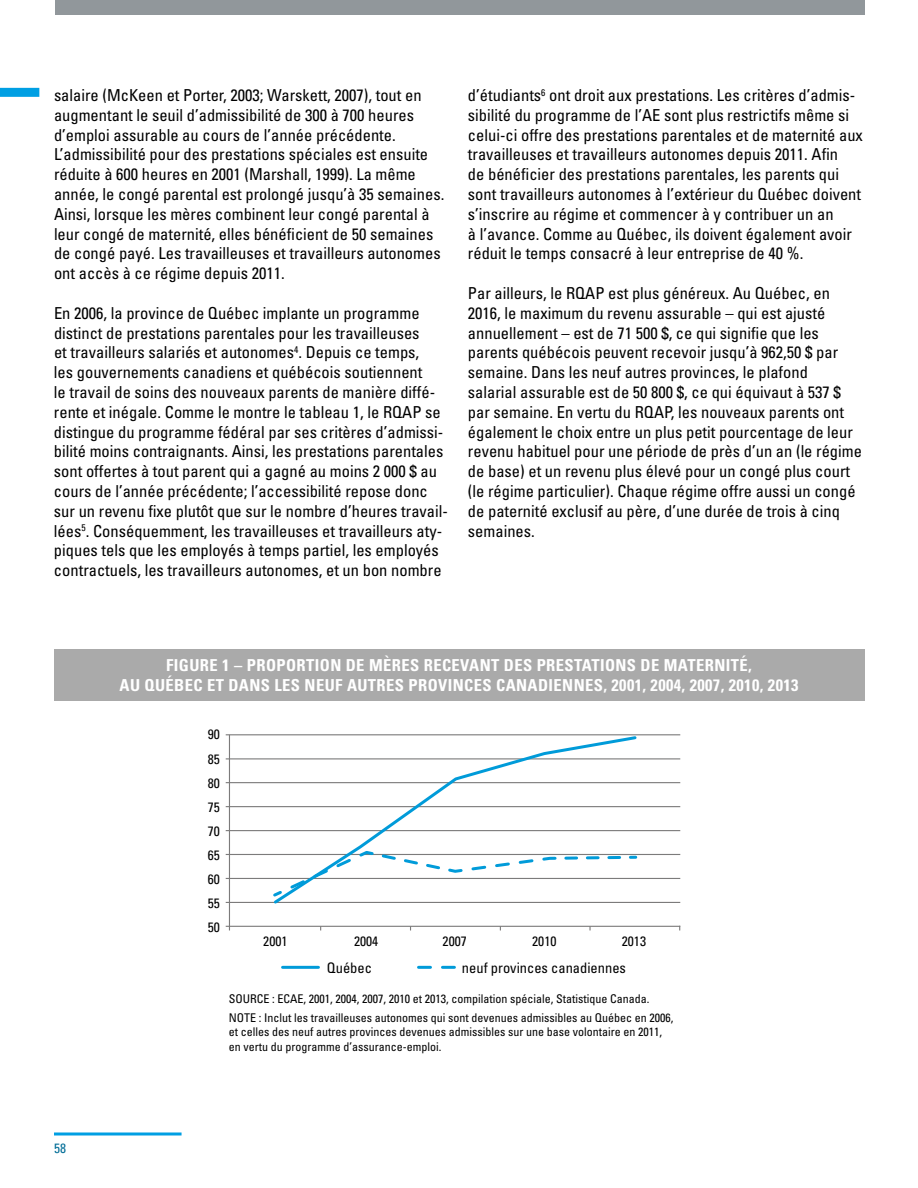
<style>
.page{position:relative;width:918px;height:1188px;background:#fff}
.page>*{position:absolute;margin:0;border:0;box-sizing:border-box;transform-origin:0 0}
.t1{font:condensed 16.5px/19.8px "Univers";color:#000}
.t2{font:700 condensed 16.5px/19.8px "Univers";letter-spacing:.025em;color:#fff;text-align:center}
.t3{font:condensed 14.55px "Univers";color:#000}
.t4{font:condensed 13.65px/24px "Univers";color:#000;text-align:justify}
.t5{font:condensed 13.5px "Univers";color:#006d97}
.t6{font:condensed 12px/18.8px "Univers";color:#000}
</style>
<div class="page">
<div style="left:54px;top:649px;width:811px;height:51px;background:#aaa"></div>
<hr style="left:226px;top:734px;width:454px;height:1px;background:#7c7b7b">
<hr style="left:226px;top:758px;width:454px;height:1px;background:#7c7b7b">
<hr style="left:226px;top:782px;width:454px;height:1px;background:#7c7b7b">
<hr style="left:226px;top:806px;width:454px;height:1px;background:#7c7b7b">
<hr style="left:226px;top:830px;width:454px;height:1px;background:#7c7b7b">
<hr style="left:226px;top:854px;width:454px;height:1px;background:#7c7b7b">
<hr style="left:226px;top:878px;width:454px;height:1px;background:#7c7b7b">
<hr style="left:226px;top:902px;width:454px;height:1px;background:#7c7b7b">
<hr style="left:226px;top:926px;width:454px;height:1px;background:#7c7b7b">
<hr style="left:229px;top:735px;width:1px;height:195px;background:#7c7b7b">
<hr style="left:283px;top:966px;width:35px;height:3px;background:#009bd9">
<svg style="left:419px;top:966px;width:35px;height:3px"></svg>
<svg style="left:271px;top:734px;width:368px;height:170px"></svg>
<svg style="left:271px;top:849px;width:368px;height:50px"></svg>
<svg style="left:54px;top:1132px;width:128px;height:4px"></svg>
<div style="left:0;top:88px;width:39px;height:9px;background:#009fe3"></div>
<div style="left:55px;top:0;width:810px;height:15px;background:#91979b"></div>
<p class="t1" style="left:54px;top:85px;width:392px">salaire (McKeen et Porter, 2003; Warskett, 2007), tout en augmentant le seuil d’admissibilité de 300 à 700 heures d’emploi assurable au cours de l’année précédente.<br>L’admissibilité pour des prestations spéciales est ensuite réduite à 600 heures en 2001 (Marshall, 1999). La même année, le congé parental est prolongé jusqu’à 35 semaines.<br>Ainsi, lorsque les mères combinent leur congé parental à leur congé de maternité, elles bénéficient de 50 semaines de congé payé. Les travailleuses et travailleurs autonomes ont accès à ce régime depuis 2011.</p>
<p class="t1" style="left:54px;top:303px;width:396px">En 2006, la province de Québec implante un programme distinct de prestations parentales pour les travailleuses<br>et travailleurs salariés et autonomes<sup>4</sup>. Depuis ce temps,<br>les gouvernements canadiens et québécois soutiennent<br>le travail de soins des nouveaux parents de manière diffé&shy;rente et inégale. Comme le montre le tableau 1, le RQAP se distingue du programme fédéral par ses critères d’admissi&shy;bilité moins contraignants. Ainsi, les prestations parentales sont offertes à tout parent qui a gagné au moins 2 000 $ au cours de l’année précédente; l’accessibilité repose donc sur un revenu fixe plutôt que sur le nombre d’heures travail&shy;lées<sup>5</sup>. Conséquemment, les travailleuses et travailleurs aty&shy;piques tels que les employés à temps partiel, les employés contractuels, les travailleurs autonomes, et un bon nombre</p>
<p class="t1" style="left:468px;top:85px;width:396px">d’étudiants<sup>6</sup> ont droit aux prestations. Les critères d’admis&shy;sibilité du programme de l’AE sont plus restrictifs même si celui-ci offre des prestations parentales et de maternité aux travailleuses et travailleurs autonomes depuis 2011. Afin<br>de bénéficier des prestations parentales, les parents qui sont travailleurs autonomes à l’extérieur du Québec doivent s’inscrire au régime et commencer à y contribuer un an<br>à l’avance. Comme au Québec, ils doivent également avoir réduit le temps consacré à leur entreprise de 40 %.</p>
<p class="t1" style="left:468px;top:283px;width:396px">Par ailleurs, le RQAP est plus généreux. Au Québec, en 2016, le maximum du revenu assurable – qui est ajusté annuellement – est de 71 500 $, ce qui signifie que les parents québécois peuvent recevoir jusqu’à 962,50 $ par semaine. Dans les neuf autres provinces, le plafond<br>salarial assurable est de 50 800 $, ce qui équivaut à 537 $ par semaine. En vertu du RQAP, les nouveaux parents ont également le choix entre un plus petit pourcentage de leur revenu habituel pour une période de près d’un an (le régime de base) et un revenu plus élevé pour un congé plus court (le régime particulier). Chaque régime offre aussi un congé de paternité exclusif au père, d’une durée de trois à cinq semaines.</p>
<p class="t2" style="left:120px;top:655px;width:680px">FIGURE 1 – PROPORTION DE MÈRES RECEVANT DES PRESTATIONS DE MATERNITÉ,<br>AU QUÉBEC ET DANS LES NEUF AUTRES PROVINCES CANADIENNES, 2001, 2004, 2007, 2010, 2013</p>
<p class="t5" style="left:54px;top:1140px;width:13px">58</p>
<p class="t4" style="left:208px;top:722px;width:14px">90<br>85<br>80<br>75<br>70<br>65<br>60<br>55<br>50</p>
<p class="t4" style="left:263px;top:929px;width:26px">2001</p>
<p class="t4" style="left:354px;top:929px;width:26px">2004</p>
<p class="t4" style="left:443px;top:929px;width:26px">2007</p>
<p class="t4" style="left:532px;top:929px;width:26px">2010</p>
<p class="t4" style="left:622px;top:929px;width:26px">2013</p>
<p class="t3" style="left:327px;top:959px;width:47px">Québec</p>
<p class="t3" style="left:462px;top:959px;width:166px">neuf provinces canadiennes</p>
<p class="t6" style="left:229px;top:990px;width:446px">SOURCE : ECAE, 2001, 2004, 2007, 2010 et 2013, compilation spéciale, Statistique Canada.<br>NOTE : Inclut les travailleuses autonomes qui sont devenues admissibles au Québec en 2006,</p>
<p class="t6" style="left:229px;top:1025px;width:435px;line-height:14.4px">et celles des neuf autres provinces devenues admissibles sur une base volontaire en 2011, en vertu du programme d’assurance-emploi.</p>
</div>
